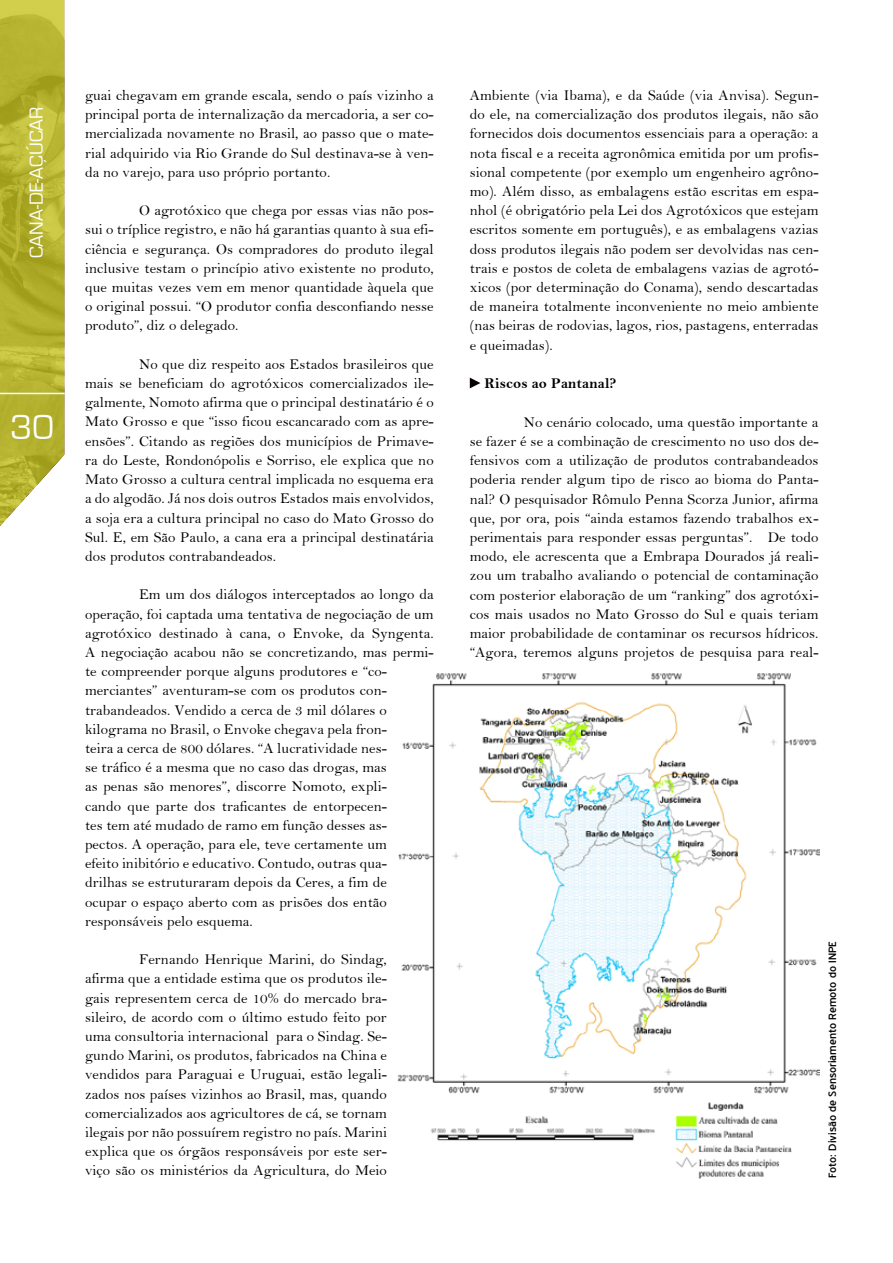
<style>
.page{position:relative;width:893px;height:1263px;background:#fff}
.page>*{position:absolute;margin:0;border:0;box-sizing:border-box;transform-origin:0 0}
.t1{font:36px "Eurostile";color:#fff}
.t2{font:19.5px "Eurostile";color:#fff}
.t3{font:15px/19.2px "Bell";letter-spacing:.005em;color:#000;text-align:justify}
.t4{font:15px "Bell MT Bold";letter-spacing:.005em;color:#000}
.t5{font:13.5px "Blue Highway";letter-spacing:-.005em;color:#000;scale:1.11 1}
</style>
<div class="page">
<svg style="left:470px;top:378px;width:10px;height:10px"></svg>
<img style="left:397px;top:673px;width:422px;height:506px">
<svg style="left:0;top:0;width:65px;height:526px;background:#bab83f"></svg>
<hr style="left:0;top:393px;width:65px;height:1px;background:#fff">
<h2 class="t2" style="left:26px;top:258px;width:153px;rotate:-90deg">cana-de-açúcar</h2>
<h1 class="t1" style="left:10px;top:408px;width:46px">30</h1>
<p class="t3" style="left:85px;top:86px;width:350px">guai chegavam em grande escala, sendo o país vizinho a principal porta de internalização da mercadoria, a ser co&shy;mercializada novamente no Brasil, ao passo que o mate&shy;rial adquirido via Rio Grande do Sul destinava-se à ven&shy;da no varejo, para uso próprio portanto.</p>
<p class="t3" style="left:85px;top:201px;width:350px;text-indent:54px">O agrotóxico que chega por essas vias não pos&shy;sui o tríplice registro, e não há garantias quanto à sua efi&shy;ciência e segurança. Os compradores do produto ilegal inclusive testam o princípio ativo existente no produto, que muitas vezes vem em menor quantidade àquela que o original possui. “O produtor confia desconfiando nesse produto”, diz o delegado.</p>
<p class="t3" style="left:85px;top:354px;width:350px;text-indent:54px">No que diz respeito aos Estados brasileiros que mais se beneficiam do agrotóxicos comercializados ile&shy;galmente, Nomoto afirma que o principal destinatário é o Mato Grosso e que “isso ficou escancarado com as apre&shy;ensões”. Citando as regiões dos municípios de Primave&shy;ra do Leste, Rondonópolis e Sorriso, ele explica que no Mato Grosso a cultura central implicada no esquema era a do algodão. Já nos dois outros Estados mais envolvidos, a soja era a cultura principal no caso do Mato Grosso do Sul. E, em São Paulo, a cana era a principal destinatária dos produtos contrabandeados.</p>
<p class="t3" style="left:85px;top:585px;width:350px;text-align:left;text-indent:54px">Em um dos diálogos interceptados ao longo da operação, foi captada uma tentativa de negociação de um agrotóxico destinado à cana, o Envoke, da Syngenta.<br>A negociação acabou não se concretizando, mas permi&shy;te compreender porque alguns produtores e “co&shy;merciantes” aventuram-se com os produtos con&shy;trabandeados. Vendido a cerca de 3 mil dólares o kilograma no Brasil, o Envoke chegava pela fron-<br>teira a cerca de 800 dólares. “A lucratividade nes-<br>se tráfico é a mesma que no caso das drogas, mas<br>as penas são menores”, discorre Nomoto, expli-<br>cando que parte dos traficantes de entorpecen-<br>tes tem até mudado de ramo em função desses as-<br>pectos. A operação, para ele, teve certamente um<br>efeito inibitório e educativo. Contudo, outras qua-<br>drilhas se estruturaram depois da Ceres, a fim de<br>ocupar o espaço aberto com as prisões dos então responsáveis pelo esquema.</p>
<p class="t3" style="left:85px;top:950px;width:303px;text-indent:54px">Fernando Henrique Marini, do Sindag, afirma que a entidade estima que os produtos ile&shy;gais representem cerca de 10% do mercado bra&shy;sileiro, de acordo com o último estudo feito por uma consultoria internacional para o Sindag. Se&shy;gundo Marini, os produtos, fabricados na China e vendidos para Paraguai e Uruguai, estão legali&shy;zados nos países vizinhos ao Brasil, mas, quando comercializados aos agricultores de cá, se tornam ilegais por não possuírem registro no país. Marini explica que os órgãos responsáveis por este ser&shy;viço são os ministérios da Agricultura, do Meio</p>
<p class="t3" style="left:470px;top:86px;width:350px">Ambiente (via Ibama), e da Saúde (via Anvisa). Segun&shy;do ele, na comercialização dos produtos ilegais, não são fornecidos dois documentos essenciais para a operação: a nota fiscal e a receita agronômica emitida por um profis&shy;sional competente (por exemplo um engenheiro agrôno&shy;mo). Além disso, as embalagens estão escritas em espa&shy;nhol (é obrigatório pela Lei dos Agrotóxicos que estejam escritos somente em português), e as embalagens vazias doss produtos ilegais não podem ser devolvidas nas cen&shy;trais e postos de coleta de embalagens vazias de agrotó&shy;xicos (por determinação do Conama), sendo descartadas de maneira totalmente inconveniente no meio ambiente (nas beiras de rodovias, lagos, rios, pastagens, enterradas e queimadas).</p>
<p class="t4" style="left:485px;top:375px;width:134px">Riscos ao Pantanal?</p>
<p class="t3" style="left:470px;top:412px;width:350px;text-indent:54px">No cenário colocado, uma questão importante a se fazer é se a combinação de crescimento no uso dos de&shy;fensivos com a utilização de produtos contrabandeados poderia render algum tipo de risco ao bioma do Panta&shy;nal? O pesquisador Rômulo Penna Scorza Junior, afirma que, por ora, pois “ainda estamos fazendo trabalhos ex&shy;perimentais para responder essas perguntas”. De todo modo, ele acrescenta que a Embrapa Dourados já reali&shy;zou um trabalho avaliando o potencial de contaminação com posterior elaboração de um “ranking” dos agrotóxi&shy;cos mais usados no Mato Grosso do Sul e quais teriam maior probabilidade de contaminar os recursos hídricos. “Agora, teremos alguns projetos de pesquisa para real-</p>
<p class="t5" style="left:826px;top:1178px;width:215px;rotate:-90deg">Foto: Divisão de Sensoriamento Remoto do INPE</p>
</div>
